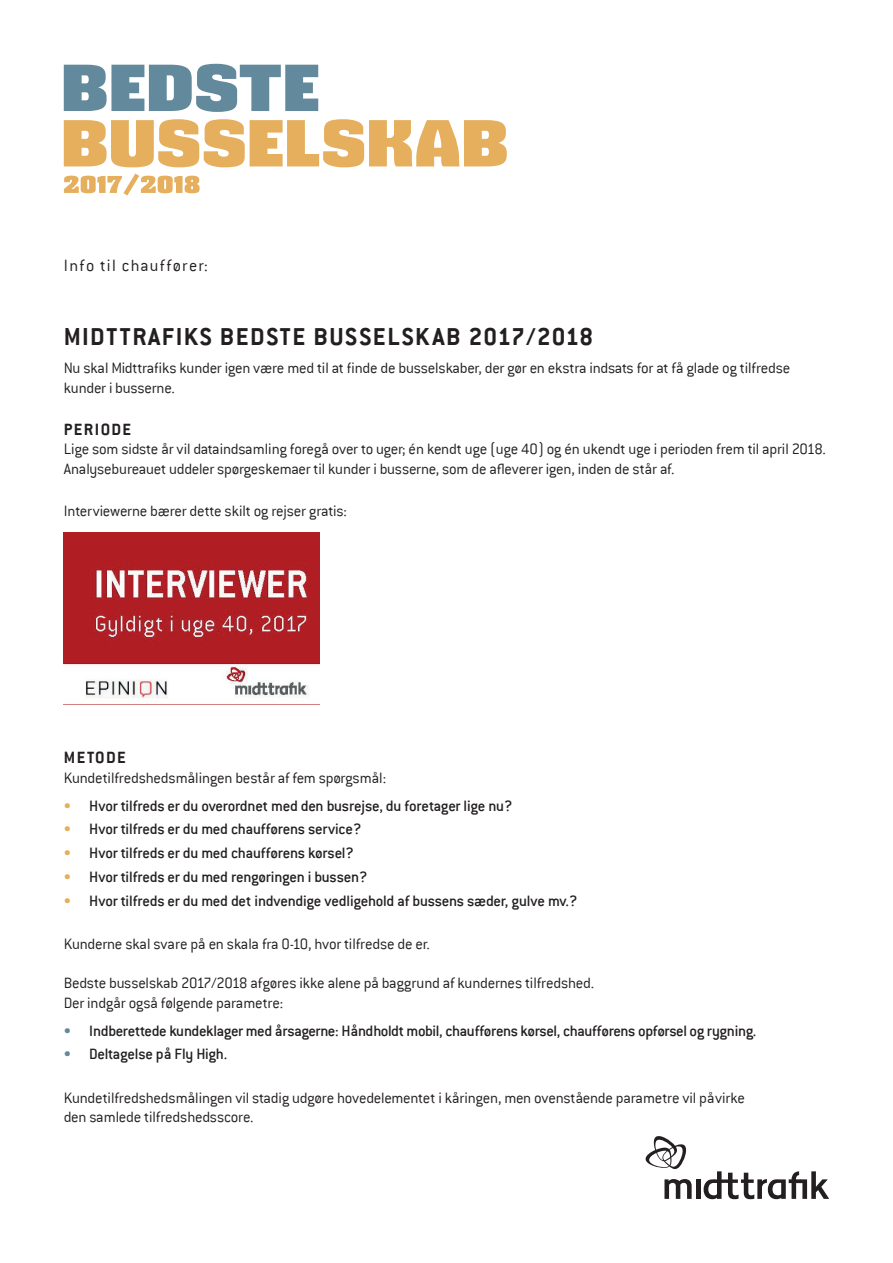
<style>
.page{position:relative;width:893px;height:1263px;background:#fff}
.page>*{position:absolute;margin:0;border:0;box-sizing:border-box;transform-origin:0 0}
.t1{font:700 27px "Conduit ITC";letter-spacing:.06em;color:#231f20}
.t2{font:300 18px "Conduit ITC";letter-spacing:.08em;color:#231f20}
.t3{font:700 18px "Conduit ITC";letter-spacing:.075em;color:#231f20}
.t4{font:300 16.5px/19.5px "Conduit ITC";letter-spacing:-.015em;color:#231f20}
.t5{font:500 16.5px "Conduit ITC";letter-spacing:-.015em;color:#231f20}
.s1{color:#e5af5d}
.s2{color:#62899c}
</style>
<div class="page">
<svg style="left:64px;top:64px;width:254px;height:48px"></svg>
<svg style="left:64px;top:119px;width:443px;height:48px"></svg>
<svg style="left:64px;top:174px;width:136px;height:21px"></svg>
<img style="left:64px;top:533px;width:256px;height:165px">
<svg style="left:664px;top:1179px;width:28px;height:20px"></svg>
<svg style="left:704px;top:1171px;width:125px;height:28px"></svg>
<hr style="left:696px;top:1179px;width:4px;height:20px;background:#231f20">
<svg style="left:645px;top:1136px;width:42px;height:34px"></svg>
<p class="t2" style="left:64px;top:255px;width:146px">Info til chauffører:</p>
<h1 class="t1" style="left:64px;top:321px;width:531px">MIDTTRAFIKS BEDSTE BUSSELSKAB 2017/2018</h1>
<p class="t4" style="left:64px;top:358px;width:728px">Nu skal Midttrafiks kunder igen være med til at finde de busselskaber, der gør en ekstra indsats for at få glade og tilfredse kunder i busserne.</p>
<p class="t3" style="left:64px;top:418px;width:69px">PERIODE</p>
<p class="t4" style="left:64px;top:439px;width:763px">Lige som sidste år vil dataindsamling foregå over to uger; én kendt uge (uge 40) og én ukendt uge i perioden frem til april 2018.<br>Analysebureauet uddeler spørgeskemaer til kunder i busserne, som de afleverer igen, inden de står af.</p>
<p class="t4" style="left:64px;top:501px;width:285px">Interviewerne bærer dette skilt og rejser gratis:</p>
<p class="t3" style="left:64px;top:747px;width:63px">METODE</p>
<p class="t4" style="left:64px;top:768px;width:324px">Kundetilfredshedsmålingen består af fem spørgsmål:</p>
<p class="t5" style="left:64px;top:796px;width:450px"><span class="s1">•</span> Hvor tilfreds er du overordnet med den busrejse, du foretager lige nu?</p>
<p class="t5" style="left:64px;top:820px;width:299px"><span class="s1">•</span> Hvor tilfreds er du med chaufførens service?</p>
<p class="t5" style="left:64px;top:844px;width:292px"><span class="s1">•</span> Hvor tilfreds er du med chaufførens kørsel?</p>
<p class="t5" style="left:64px;top:867px;width:305px"><span class="s1">•</span> Hvor tilfreds er du med rengøringen i bussen?</p>
<p class="t5" style="left:64px;top:891px;width:515px"><span class="s1">•</span> Hvor tilfreds er du med det indvendige vedligehold af bussens sæder, gulve mv.?</p>
<p class="t4" style="left:64px;top:934px;width:368px">Kunderne skal svare på en skala fra 0-10, hvor tilfredse de er.</p>
<p class="t4" style="left:64px;top:973px;width:532px">Bedste busselskab 2017/2018 afgøres ikke alene på baggrund af kundernes tilfredshed.<br>Der indgår også følgende parametre:</p>
<p class="t5" style="left:64px;top:1021px;width:694px"><span class="s2">•</span> Indberettede kundeklager med årsagerne: Håndholdt mobil, chaufførens kørsel, chaufførens opførsel og rygning.</p>
<p class="t5" style="left:64px;top:1045px;width:165px"><span class="s2">•</span> Deltagelse på Fly High.</p>
<p class="t4" style="left:64px;top:1088px;width:683px">Kundetilfredshedsmålingen vil stadig udgøre hovedelementet i kåringen, men ovenstående parametre vil påvirke den samlede tilfredshedsscore.</p>
</div>
